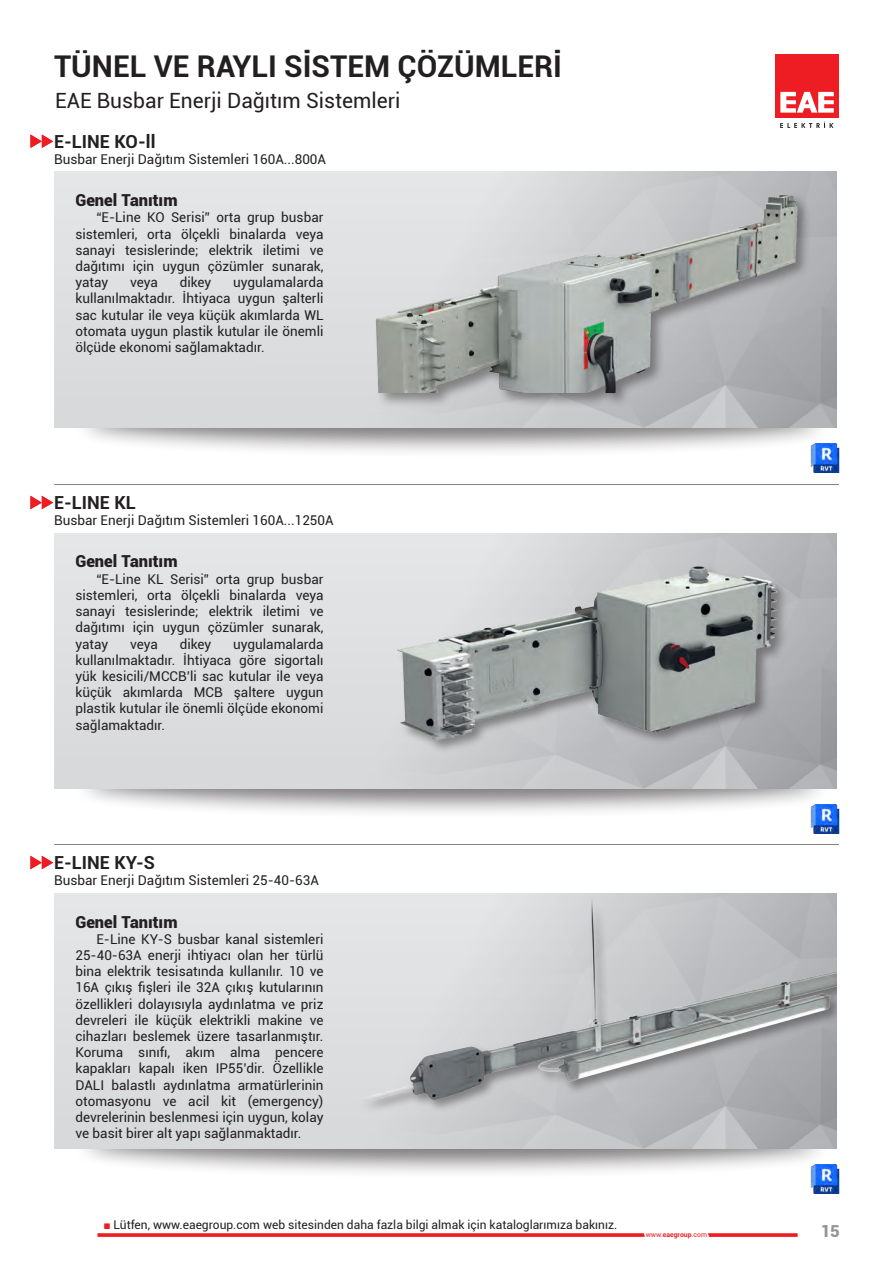
<style>
.page{position:relative;width:893px;height:1263px;background:#fff}
.page>*{position:absolute;margin:0;border:0;box-sizing:border-box;transform-origin:0 0}
.t1{font:700 30px "Roboto";color:#231f20}
.t2{font:21px "Roboto";color:#231f20}
.t3{font:700 18px "Roboto";color:#231f20}
.t4{font:900 16.5px "Roboto";color:#231f20}
.t5{font:900 16.5px "Roboto";color:#939598}
.t6{font:13.5px/16.2px "Roboto";color:#231f20;text-align:justify}
.t7{font:12px "Roboto";color:#231f20}
.t8{font:6.9px "Roboto";color:#ee1d23}
.s1{font-family:"Arial";color:#ee1d23}
.s2{font-weight:700}
</style>
<div class="page">
<div style="left:775px;top:54px;width:64px;height:64px;background:#ee1d23"></div>
<svg style="left:780px;top:92px;width:54px;height:21px"></svg>
<svg style="left:780px;top:122px;width:53px;height:6px"></svg>
<svg style="left:97px;top:1233px;width:701px;height:4px;background:#f04348"></svg>
<div style="left:72px;top:1106px;width:761px;height:73px;background:#231f20;opacity:.6"></div>
<div style="left:72px;top:747px;width:761px;height:72px;background:#231f20;opacity:.6"></div>
<div style="left:72px;top:385px;width:761px;height:73px;background:#231f20;opacity:.6"></div>
<svg style="left:30px;top:856px;width:23px;height:13px"></svg>
<svg style="left:30px;top:496px;width:23px;height:13px"></svg>
<svg style="left:30px;top:134px;width:23px;height:14px"></svg>
<img style="left:54px;top:893px;width:783px;height:255px">
<img style="left:54px;top:533px;width:783px;height:255px">
<img style="left:54px;top:172px;width:783px;height:255px">
<div style="left:357px;top:900px;width:494px;height:215px;background:#231f20;opacity:.45"></div>
<img style="left:352px;top:893px;width:485px;height:211px">
<div style="left:374px;top:192px;width:438px;height:216px;background:#231f20;opacity:.45"></div>
<img style="left:366px;top:171px;width:441px;height:221px">
<img style="left:376px;top:550px;width:426px;height:203px">
<hr style="left:54px;top:484px;width:785px;height:1px;background:#808285">
<hr style="left:54px;top:844px;width:785px;height:1px;background:#808285">
<img style="left:811px;top:443px;width:29px;height:30px">
<img style="left:811px;top:804px;width:29px;height:30px">
<img style="left:811px;top:1165px;width:29px;height:29px">
<div style="left:837px;top:912px;width:45px;height:215px;background:#fff"></div>
<h1 class="t1" style="left:54px;top:45px;width:510px">TÜNEL VE RAYLI SİSTEM ÇÖZÜMLERİ</h1>
<p class="t2" style="left:55px;top:86px;width:347px">EAE Busbar Enerji Dağıtım Sistemleri</p>
<p class="t3" style="left:54px;top:129px;width:103px">E-LINE KO-ll</p>
<p class="t6" style="left:54px;top:150px;width:273px">Busbar Enerji Dağıtım Sistemleri 160A...800A</p>
<p class="t4" style="left:75px;top:189px;width:104px">Genel Tanıtım</p>
<p class="t6" style="left:75px;top:209px;width:250px;text-indent:21px">“E-Line KO Serisi” orta grup busbar sistemleri, orta ölçekli binalarda veya sanayi tesislerinde; elektrik iletimi ve dağıtımı için uygun çözümler sunarak, yatay</p>
<p class="t6" style="left:75px;top:274px;width:250px;text-indent:158px">uygulamalarda kullanılmaktadır. İhtiyaca uygun şalterli sac kutular ile veya küçük akımlarda WL otomata uygun plastik kutular ile önemli ölçüde ekonomi sağlamaktadır.</p>
<p class="t6" style="left:130px;top:274px;width:29px">veya</p>
<p class="t6" style="left:180px;top:274px;width:33px">dikey</p>
<p class="t3" style="left:54px;top:490px;width:83px">E-LINE KL</p>
<p class="t6" style="left:54px;top:512px;width:281px">Busbar Enerji Dağıtım Sistemleri 160A...1250A</p>
<p class="t4" style="left:75px;top:550px;width:104px">Genel Tanıtım</p>
<p class="t6" style="left:75px;top:570px;width:250px;text-indent:21px">“E-Line KL Serisi” orta grup busbar sistemleri, orta ölçekli binalarda veya sanayi tesislerinde; elektrik iletimi ve dağıtımı için uygun çözümler sunarak, yatay</p>
<p class="t6" style="left:75px;top:635px;width:250px;text-indent:158px">uygulamalarda kullanılmaktadır. İhtiyaca göre sigortalı yük kesicili/MCCB’li sac kutular ile veya küçük akımlarda MCB şaltere uygun plastik kutular ile önemli ölçüde ekonomi sağlamaktadır.</p>
<p class="t6" style="left:130px;top:635px;width:29px">veya</p>
<p class="t6" style="left:180px;top:635px;width:33px">dikey</p>
<p class="t3" style="left:54px;top:850px;width:102px">E-LINE KY-S</p>
<p class="t6" style="left:54px;top:872px;width:266px">Busbar Enerji Dağıtım Sistemleri 25-40-63A</p>
<p class="t4" style="left:75px;top:910px;width:104px">Genel Tanıtım</p>
<p class="t6" style="left:75px;top:930px;width:250px;text-indent:21px">E-Line KY-S busbar kanal sistemleri 25-40-63A enerji ihtiyacı olan her türlü bina elektrik tesisatında kullanılır. 10 ve 16A çıkış fişleri ile 32A çıkış kutularının özellikleri dolayısıyla aydınlatma ve priz devreleri ile küçük elektrikli makine ve cihazları beslemek üzere tasarlanmıştır.<br>Koruma sınıfı, akım alma pencere kapakları kapalı iken IP55’dir. Özellikle DALI balastlı aydınlatma armatürlerinin otomasyonu ve acil kit (emergency) devrelerinin beslenmesi için uygun, kolay ve basit birer alt yapı sağlanmaktadır.</p>
<p class="t7" style="left:103px;top:1217px;width:515px"><span class="s1">■</span> Lütfen, www.eaegroup.com web sitesinden daha fazla bilgi almak için kataloglarımıza bakınız.</p>
<p class="t8" style="left:646px;top:1229px;width:63px">www.<span class="s2">eaegroup</span>.com</p>
<p class="t5" style="left:821px;top:1219px;width:21px">15</p>
</div>
